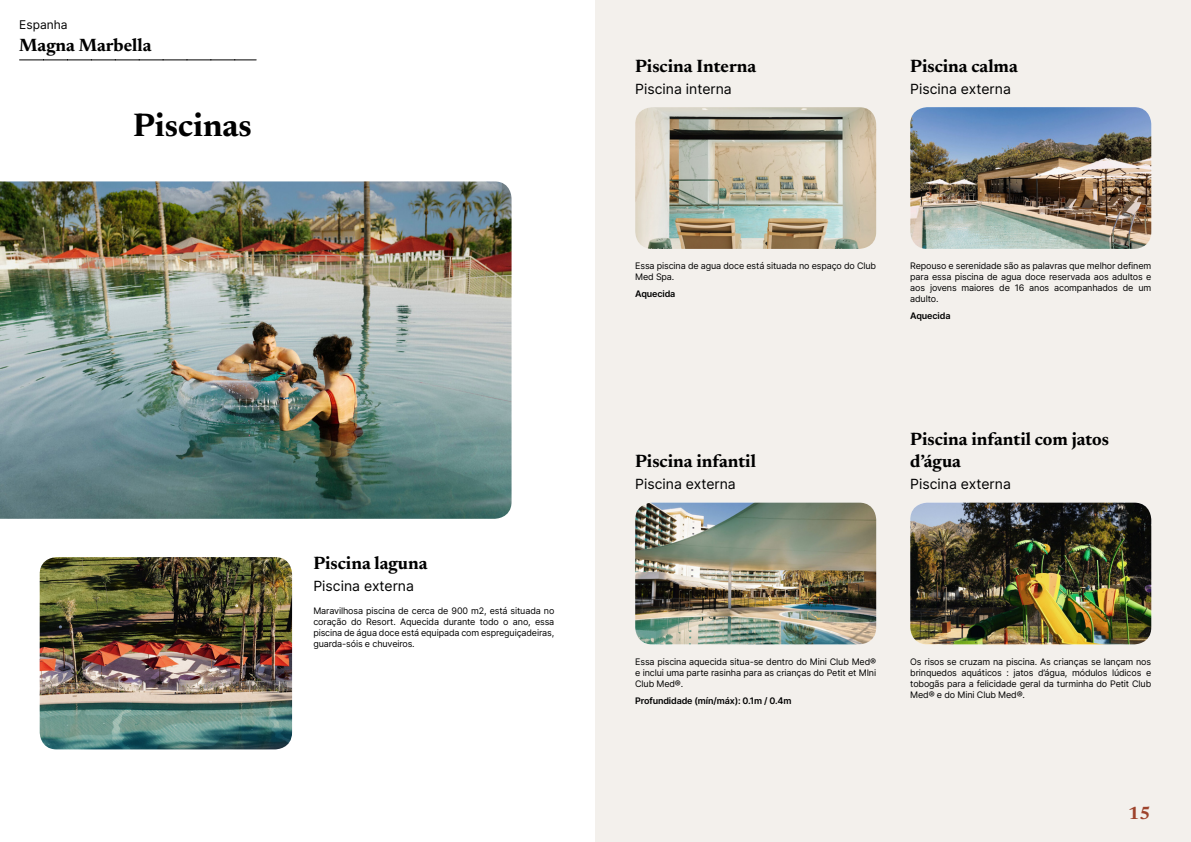
<style>
.page{position:relative;width:1191px;height:842px;background:#fff}
.page>*{position:absolute;margin:0;border:0;box-sizing:border-box;transform-origin:0 0}
.t1{font:700 33px "Newsreader 24 pt";color:#000}
.t2{font:700 18px/22px "Newsreader 24 pt";color:#000}
.t3{font:700 18px "Newsreader 24 pt";color:#9d432c}
.t4{font:14px "Inter";color:#000}
.t5{font:12px "Inter";color:#000}
.t6{font:9px/11px "Inter";letter-spacing:-.015em;color:#000;text-align:justify}
.t7{font:600 9px "Inter";letter-spacing:-.015em;color:#000}
</style>
<div class="page">
<div style="left:595px;top:0;width:596px;height:842px;background:#f3f0ec"></div>
<img style="left:0;top:181px;width:511px;height:338px">
<img style="left:40px;top:557px;width:252px;height:192px">
<img style="left:910px;top:107px;width:241px;height:142px">
<img style="left:635px;top:107px;width:241px;height:142px">
<img style="left:635px;top:503px;width:241px;height:141px">
<img style="left:910px;top:503px;width:241px;height:141px">
<svg style="left:20px;top:60px;width:236px;height:1px"></svg>
<h3 class="t5" style="left:19px;top:15px;width:50px">Espanha</h3>
<h2 class="t2" style="left:19px;top:33px;width:134px">Magna Marbella</h2>
<h1 class="t1" style="left:133px;top:101px;width:120px">Piscinas</h1>
<h2 class="t2" style="left:313px;top:551px;width:116px">Piscina laguna</h2>
<h3 class="t4" style="left:313px;top:576px;width:102px">Piscina externa</h3>
<p class="t6" style="left:313px;top:605px;width:242px">Maravilhosa piscina de cerca de 900 m2, está situada no coração do Resort. Aquecida durante todo o ano, essa piscina de água doce está equipada com espreguiçadeiras, guarda-sóis e chuveiros.</p>
<h2 class="t2" style="left:635px;top:54px;width:122px">Piscina Interna</h2>
<h3 class="t4" style="left:635px;top:78px;width:98px">Piscina interna</h3>
<h2 class="t2" style="left:910px;top:54px;width:109px">Piscina calma</h2>
<h3 class="t4" style="left:910px;top:78px;width:102px">Piscina externa</h3>
<p class="t6" style="left:635px;top:260px;width:242px">Essa piscina de agua doce está situada no espaço do Club<br>Med Spa.</p>
<p class="t7" style="left:635px;top:287px;width:42px">Aquecida</p>
<p class="t6" style="left:910px;top:260px;width:242px">Repouso e serenidade são as palavras que melhor definem para essa piscina de agua doce reservada aos adultos e aos jovens maiores de 16 anos acompanhados de um adulto.</p>
<p class="t7" style="left:910px;top:309px;width:42px">Aquecida</p>
<h2 class="t2" style="left:635px;top:449px;width:122px">Piscina infantil</h2>
<h3 class="t4" style="left:635px;top:474px;width:102px">Piscina externa</h3>
<h2 class="t2" style="left:910px;top:427px;width:200px">Piscina infantil com jatos d’água</h2>
<h3 class="t4" style="left:910px;top:474px;width:102px">Piscina externa</h3>
<p class="t6" style="left:635px;top:656px;width:242px">Essa piscina aquecida situa-se dentro do Mini Club Med® e inclui uma parte rasinha para as crianças do Petit et MIni Club Med®.</p>
<p class="t7" style="left:635px;top:694px;width:158px">Profundidade (mín/máx): 0.1m / 0.4m</p>
<p class="t6" style="left:910px;top:656px;width:242px">Os risos se cruzam na piscina. As crianças se lançam nos brinquedos aquáticos : jatos d’água, módulos lúdicos e tobogãs para a felicidade geral da turminha do Petit Club Med® e do Mini Club Med®.</p>
<h2 class="t3" style="left:1128px;top:800px;width:24px">15</h2>
</div>
